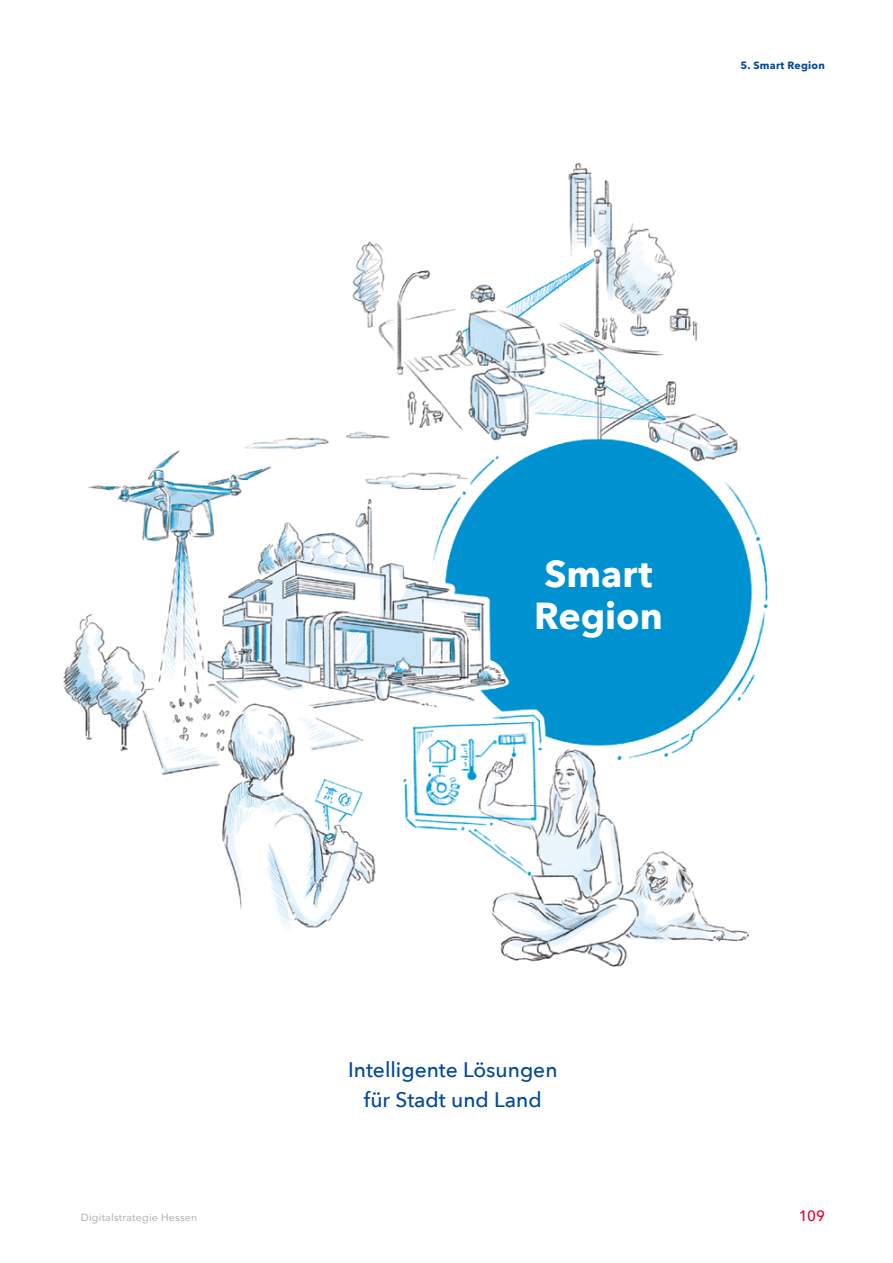
<style>
.page{position:relative;width:893px;height:1263px;background:#fff}
.page>*{position:absolute;margin:0;border:0;box-sizing:border-box;transform-origin:0 0}
.t1{font:700 37.5px/42px "Avenir Next";letter-spacing:-.005em;color:#fff}
.t2{font:500 21px/30px "Avenir Next";color:#004999;text-align:center}
.t3{font:500 15px "Avenir Next";color:#dd0029}
.t4{font:10.5px "Avenir Next";letter-spacing:.025em;color:#a0a3a4}
.t5{font:700 10.5px "Avenir Next";letter-spacing:.025em;color:#004999}
</style>
<div class="page">
<img style="left:63px;top:163px;width:706px;height:804px">
<p class="t5" style="left:740px;top:56px;width:86px">5. Smart Region</p>
<p class="t1" style="left:534px;top:553px;width:130px">Smart<br>Region</p>
<p class="t2" style="left:348px;top:1053px;width:211px">Intelligente Lösungen für Stadt und Land</p>
<p class="t4" style="left:81px;top:1208px;width:118px">Digitalstrategie Hessen</p>
<p class="t3" style="left:799px;top:1203px;width:28px">109</p>
</div>
